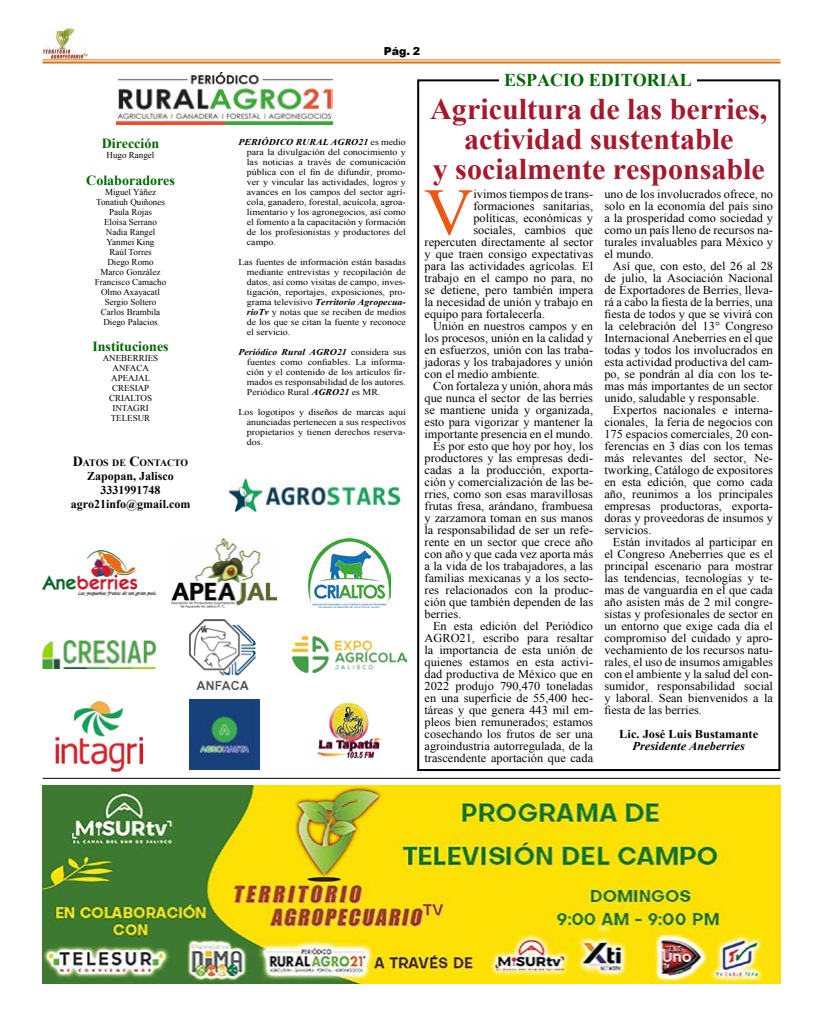
<style>
.page{position:relative;width:823px;height:1012px;background:#fff}
.page>*{position:absolute;margin:0;border:0;box-sizing:border-box;transform-origin:0 0}
.t1{font:66.4px "Times New Roman";color:#ea5813}
.t2{font:700 30px/30px "Times New Roman";color:#a6182c;text-align:center}
.t3{font:700 18px "Times New Roman";color:#060}
.t4{font:700 14px "Times New Roman";color:#060}
.t5{font:12px/12px "Times New Roman";color:#000;text-align:justify}
.t6{font:700 12px/14px "Times New Roman";color:#000;text-align:center}
.t7{font:italic 700 12px "Times New Roman";color:#000}
.t8{font:900 11px "Arial";color:#000}
.t9{font:700 9.8px "Times New Roman";color:#000}
.t10{font:9px/10px "Times New Roman";color:#000;text-align:justify;scale:1.1 1}
.t11{font:9px/10px "Times New Roman";color:#000;text-align:center}
.s1{font-size:14px}
.s2{font-weight:700;font-style:italic}
</style>
<div class="page">
<img style="left:43px;top:28px;width:45px;height:31px">
<hr style="left:43px;top:60px;width:737px;height:1px;background:#d87211">
<hr style="left:43px;top:62px;width:737px;height:2px;background:#d87211">
<img style="left:189px;top:699px;width:70px;height:70px">
<img style="left:308px;top:538px;width:82px;height:70px">
<div style="left:417px;top:79px;width:363px;height:692px;border:2px solid #000"></div>
<div style="left:499px;top:70px;width:197px;height:22px;background:#fff"></div>
<img style="left:117px;top:73px;width:215px;height:51px">
<hr style="left:43px;top:778px;width:736px;height:1px;background:#000">
<img style="left:230px;top:479px;width:175px;height:32px">
<img style="left:42px;top:785px;width:738px;height:199px">
<img style="left:42px;top:550px;width:113px;height:46px">
<img style="left:190px;top:620px;width:66px;height:69px">
<img style="left:172px;top:538px;width:104px;height:70px">
<img style="left:43px;top:641px;width:112px;height:27px">
<img style="left:292px;top:637px;width:114px;height:35px">
<img style="left:56px;top:701px;width:86px;height:70px">
<img style="left:317px;top:702px;width:64px;height:57px">
<p class="t4" style="left:102px;top:134px;width:59px">Dirección</p>
<p class="t11" style="left:107px;top:150px;width:49px">Hugo Rangel</p>
<p class="t4" style="left:86px;top:170px;width:90px">Colaboradores</p>
<p class="t11" style="left:95px;top:187px;width:73px">Miguel Yáñez<br>Tonatiuh Quiñones<br>Paula Rojas<br>Eloísa Serrano<br>Nadia Rangel<br>Yanmei King<br>Raúl Torres<br>Diego Romo<br>Marco González<br>Francisco Camacho<br>Olmo Axayacatl<br>Sergio Soltero<br>Carlos Brambila<br>Diego Palacios</p>
<p class="t4" style="left:92px;top:337px;width:78px">Instituciones</p>
<p class="t11" style="left:103px;top:353px;width:57px">ANEBERRIES<br>ANFACA<br>APEAJAL<br>CRESIAP<br>CRIALTOS<br>INTAGRI<br>TELESUR</p>
<p class="t9" style="left:73px;top:456px;width:117px"><span class="s1">D</span>ATOS DE <span class="s1">C</span>ONTAC TO</p>
<p class="t6" style="left:71px;top:469px;width:121px">Zapopan, Jalisco<br>3331991748 agro21info@gmail.com</p>
<p class="t8" style="left:383px;top:43px;width:38px">Pág. 2</p>
<p class="t10" style="left:247px;top:137px;width:146px;text-indent:-9px"><span class="s2">PERIÓDICO RURAL AGRO21</span> es medio para la divulgación del conocimiento y las noticias a través de comunicación pública con el fin de difundir, promo&shy;ver y vincular las actividades, logros y avances en los campos del sector agrí&shy;cola, ganadero, forestal, acuícola, agroa&shy;limentario y los agronegocios, así como el fomento a la capacitación y formación de los profesionistas y productores del campo.</p>
<p class="t10" style="left:247px;top:257px;width:146px;text-indent:-9px">Las fuentes de información están basadas mediante entrevistas y recopilación de datos, así como visitas de campo, inves&shy;tigación, reportajes, exposiciones, pro&shy;grama televisivo <span class="s2">Territorio Agropecua&shy;rioTv</span> y notas que se reciben de medios de los que se citan la fuente y reconoce el servicio.</p>
<p class="t10" style="left:247px;top:347px;width:146px;text-indent:-9px"><span class="s2">Periódico Rural AGRO21</span> considera sus fuentes como confiables. La informa&shy;ción y el contenido de los artículos fir&shy;mados es responsabilidad de los autores.<br>Periódico Rural <span class="s2">AGRO21</span> es MR.</p>
<p class="t10" style="left:247px;top:407px;width:146px;text-indent:-9px">Los logotipos y diseños de marcas aquí anunciadas pertenecen a sus respectivos propietarios y tienen derechos reserva&shy;dos.</p>
<h3 class="t3" style="left:504px;top:68px;width:189px">ESPACIO EDITORIAL</h3>
<h2 class="t2" style="left:430px;top:93px;width:338px">Agricultura de las berries, actividad sustentable<br>y socialmente responsable</h2>
<h1 class="t1" style="left:423px;top:167px;width:51px">V</h1>
<p class="t5" style="left:473px;top:188px;width:121px">ivimos tiempos de trans-</p>
<p class="t5" style="left:604px;top:188px;width:170px">uno de los involucrados ofrece, no solo en la economía del país sino a la prosperidad como sociedad y como un país lleno de recursos na&shy;turales invaluables para México y el mundo.</p>
<p class="t5" style="left:604px;top:260px;width:170px;text-indent:9px">Así que, con esto, del 26 al 28 de julio, la Asociación Nacional de Exportadores de Berries, lleva&shy;rá a cabo la fiesta de la berries, una fiesta de todos y que se vivirá con la celebración del 13° Congreso Internacional Aneberries en el que todas y todos los involucrados en esta actividad productiva del cam&shy;po, se pondrán al día con los te&shy;mas más importantes de un sector unido, saludable y responsable.</p>
<p class="t5" style="left:604px;top:404px;width:170px;text-indent:9px">Expertos nacionales e interna&shy;cionales, la feria de negocios con 175 espacios comerciales, 20 con&shy;ferencias en 3 días con los temas más relevantes del sector, Ne&shy;tworking, Catálogo de expositores en esta edición, que como cada año, reunimos a los principales empresas productoras, exporta&shy;doras y proveedoras de insumos y servicios.</p>
<p class="t5" style="left:604px;top:536px;width:170px;text-indent:9px">Están invitados al participar en el Congreso Aneberries que es el principal escenario para mostrar las tendencias, tecnologías y te&shy;mas de vanguardia en el que cada año asisten más de 2 mil congre&shy;sistas y profesionales de sector en un entorno que exige cada día el compromiso del cuidado y apro&shy;vechamiento de los recursos natu&shy;rales, el uso de insumos amigables con el ambiente y la salud del con&shy;sumidor, responsabilidad social y laboral. Sean bienvenidos a la fiesta de las berries.</p>
<p class="t6" style="left:619px;top:727px;width:140px">Lic. José Luis Bustamante</p>
<p class="t7" style="left:632px;top:738px;width:114px">Presidente Aneberries</p>
<p class="t5" style="left:473px;top:200px;width:121px">formaciones sanitarias,</p>
<p class="t5" style="left:473px;top:212px;width:121px">políticas, económicas y</p>
<p class="t5" style="left:473px;top:224px;width:121px">sociales, cambios que</p>
<p class="t5" style="left:424px;top:236px;width:170px">repercuten directamente al sector</p>
<p class="t5" style="left:424px;top:248px;width:170px">y que traen consigo expectativas</p>
<p class="t5" style="left:424px;top:260px;width:170px">para las actividades agrícolas. El</p>
<p class="t5" style="left:424px;top:272px;width:170px">trabajo en el campo no para, no</p>
<p class="t5" style="left:424px;top:284px;width:170px">se detiene, pero también impera</p>
<p class="t5" style="left:424px;top:296px;width:170px">la necesidad de unión y trabajo en</p>
<p class="t5" style="left:424px;top:308px;width:122px">equipo para fortalecerla.</p>
<p class="t5" style="left:433px;top:320px;width:161px">Unión en nuestros campos y en</p>
<p class="t5" style="left:424px;top:332px;width:170px">los procesos, unión en la calidad y</p>
<p class="t5" style="left:424px;top:344px;width:170px">en esfuerzos, unión con las traba-</p>
<p class="t5" style="left:424px;top:356px;width:170px">jadoras y los trabajadores y unión</p>
<p class="t5" style="left:424px;top:368px;width:117px">con el medio ambiente.</p>
<p class="t5" style="left:433px;top:380px;width:161px">Con fortaleza y unión, ahora más</p>
<p class="t5" style="left:424px;top:392px;width:170px">que nunca el sector de las berries</p>
<p class="t5" style="left:424px;top:404px;width:170px">se mantiene unida y organizada,</p>
<p class="t5" style="left:424px;top:416px;width:170px">esto para vigorizar y mantener la</p>
<p class="t5" style="left:424px;top:428px;width:170px">importante presencia en el mundo.</p>
<p class="t5" style="left:433px;top:440px;width:161px">Es por esto que hoy por hoy, los</p>
<p class="t5" style="left:424px;top:452px;width:170px">productores y las empresas dedi-</p>
<p class="t5" style="left:424px;top:464px;width:170px">cadas a la producción, exporta-</p>
<p class="t5" style="left:424px;top:476px;width:170px">ción y comercialización de las be-</p>
<p class="t5" style="left:424px;top:488px;width:170px">rries, como son esas maravillosas</p>
<p class="t5" style="left:424px;top:500px;width:170px">frutas fresa, arándano, frambuesa</p>
<p class="t5" style="left:424px;top:512px;width:170px">y zarzamora toman en sus manos</p>
<p class="t5" style="left:424px;top:524px;width:170px">la responsabilidad de ser un refe-</p>
<p class="t5" style="left:424px;top:536px;width:170px">rente en un sector que crece año</p>
<p class="t5" style="left:424px;top:548px;width:170px">con año y que cada vez aporta más</p>
<p class="t5" style="left:424px;top:560px;width:170px">a la vida de los trabajadores, a las</p>
<p class="t5" style="left:424px;top:572px;width:170px">familias mexicanas y a los secto-</p>
<p class="t5" style="left:424px;top:584px;width:170px">res relacionados con la produc-</p>
<p class="t5" style="left:424px;top:596px;width:170px">ción que también dependen de las</p>
<p class="t5" style="left:424px;top:608px;width:38px">berries.</p>
<p class="t5" style="left:433px;top:620px;width:161px">En esta edición del Periódico</p>
<p class="t5" style="left:424px;top:632px;width:170px">AGRO21, escribo para resaltar</p>
<p class="t5" style="left:424px;top:644px;width:170px">la importancia de esta unión de</p>
<p class="t5" style="left:424px;top:656px;width:170px">quienes estamos en esta activi-</p>
<p class="t5" style="left:424px;top:668px;width:170px">dad productiva de México que en</p>
<p class="t5" style="left:424px;top:680px;width:170px">2022 produjo 790,470 toneladas</p>
<p class="t5" style="left:424px;top:692px;width:170px">en una superficie de 55,400 hec-</p>
<p class="t5" style="left:424px;top:704px;width:170px">táreas y que genera 443 mil em-</p>
<p class="t5" style="left:424px;top:716px;width:170px">pleos bien remunerados; estamos</p>
<p class="t5" style="left:424px;top:728px;width:170px">cosechando los frutos de ser una</p>
<p class="t5" style="left:424px;top:740px;width:170px">agroindustria autorregulada, de la</p>
<p class="t5" style="left:424px;top:752px;width:170px">trascendente aportación que cada</p>
</div>
